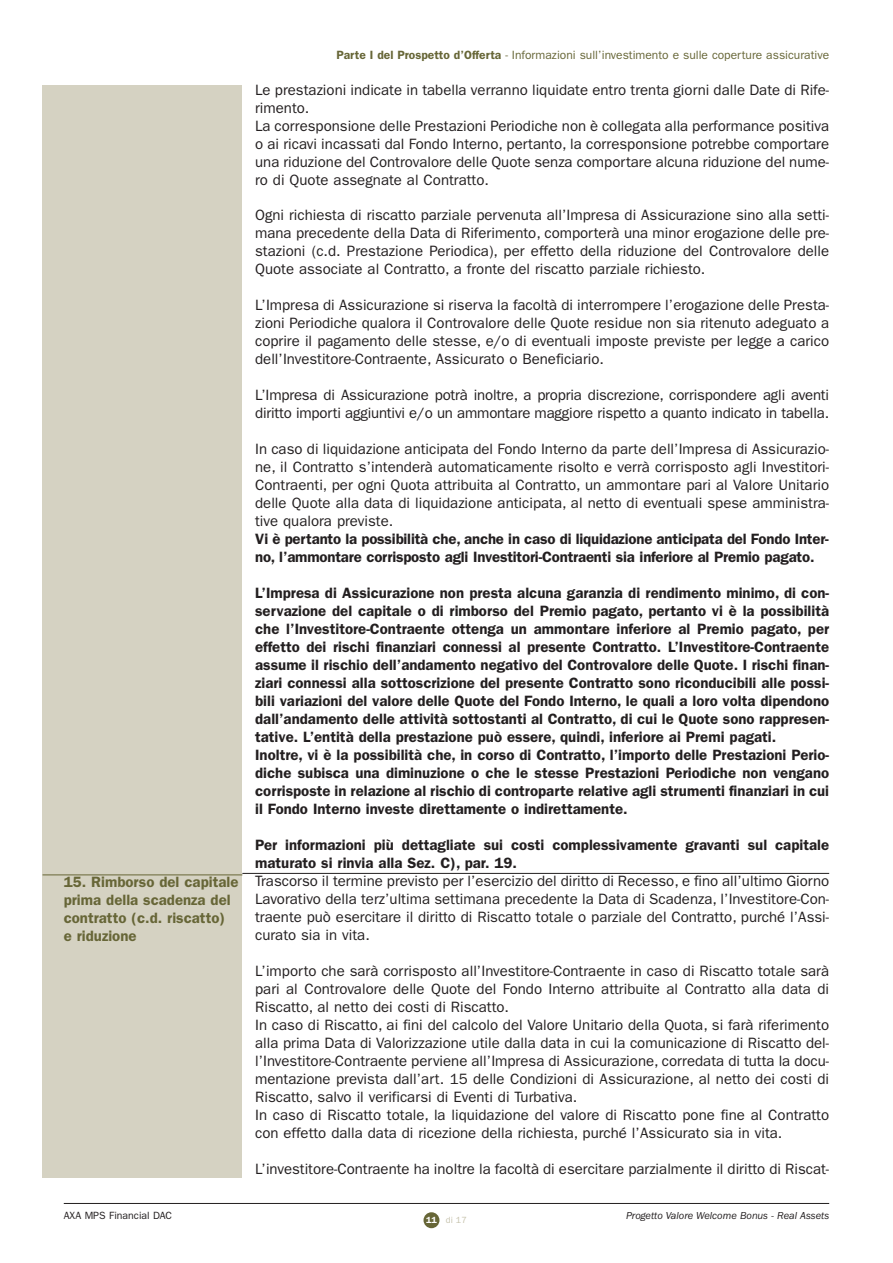
<style>
.page{position:relative;width:893px;height:1263px;background:#fff}
.page>*{position:absolute;margin:0;border:0;box-sizing:border-box;transform-origin:0 0}
.t1{font:15px/18px "Franklin Gothic";color:#231f20;text-align:justify}
.t2{font:600 15px/18px "Franklin Gothic";color:#231f20}
.t3{font:600 15px/18px "Franklin Gothic";color:#676637}
.t4{font:12px "Franklin Gothic";color:#676637}
.t5{font:italic 10.5px "Franklin Gothic";color:#231f20}
.t6{font:10.5px "Franklin Gothic";color:#231f20}
.t7{font:9px "Franklin Gothic";color:#c6c2ac}
.s1{font-weight:600}
.s2{font-weight:600;color:#fff}
</style>
<div class="page">
<div style="left:423px;top:1212px;width:16px;height:16px;background:#676637;border-radius:50%"></div>
<div style="left:43px;top:85px;width:199px;height:1093px;background:#d5d2c2"></div>
<hr style="left:43px;top:874px;width:199px;height:1px;background:#676637">
<hr style="left:242px;top:873px;width:587px;height:1px;background:#231f20">
<hr style="left:64px;top:1203px;width:765px;height:1px;background:#231f20">
<p class="t3" style="left:64px;top:874px;width:176px">15. Rimborso del capitale prima della scadenza del contratto (c.d. riscatto)<br>e riduzione</p>
<p class="t4" style="left:337px;top:51px;width:494px"><span class="s1">Parte I del Prospetto d’Offerta</span> - Informazioni sull’investimento e sulle coperture assicurative</p>
<p class="t1" style="left:255px;top:82px;width:576px;text-align:left">Le prestazioni indicate in tabella verranno liquidate entro trenta giorni dalle Date di Rife&shy;rimento.<br>La corresponsione delle Prestazioni Periodiche non è collegata alla performance positiva o ai ricavi incassati dal Fondo Interno, pertanto, la corresponsione potrebbe comportare una riduzione del Controvalore delle Quote senza comportare alcuna riduzione del nume&shy;ro di Quote assegnate al Contratto.</p>
<p class="t1" style="left:255px;top:207px;width:576px">Ogni richiesta di riscatto parziale pervenuta all’Impresa di Assicurazione sino alla setti&shy;mana precedente della Data di Riferimento, comporterà una minor erogazione delle pre&shy;stazioni (c.d. Prestazione Periodica), per effetto della riduzione del Controvalore delle Quote associate al Contratto, a fronte del riscatto parziale richiesto.</p>
<p class="t1" style="left:255px;top:297px;width:576px">L’Impresa di Assicurazione si riserva la facoltà di interrompere l’erogazione delle Presta&shy;zioni Periodiche qualora il Controvalore delle Quote residue non sia ritenuto adeguato a coprire il pagamento delle stesse, e/o di eventuali imposte previste per legge a carico dell’Investitore-Contraente, Assicurato o Beneficiario.</p>
<p class="t1" style="left:255px;top:387px;width:576px">L’Impresa di Assicurazione potrà inoltre, a propria discrezione, corrispondere agli aventi diritto importi aggiuntivi e/o un ammontare maggiore rispetto a quanto indicato in tabella.</p>
<p class="t1" style="left:255px;top:441px;width:576px">In caso di liquidazione anticipata del Fondo Interno da parte dell’Impresa di Assicurazio&shy;ne, il Contratto s’intenderà automaticamente risolto e verrà corrisposto agli Investitori-Contraenti, per ogni Quota attribuita al Contratto, un ammontare pari al Valore Unitario delle Quote alla data di liquidazione anticipata, al netto di eventuali spese amministra&shy;tive qualora previste.</p>
<p class="t2" style="left:255px;top:531px;width:575px">Vi è pertanto la possibilità che, anche in caso di liquidazione anticipata del Fondo Inter&shy;no, l’ammontare corrisposto agli Investitori-Contraenti sia inferiore al Premio pagato.</p>
<p class="t2" style="left:255px;top:585px;width:576px">L’Impresa di Assicurazione non presta alcuna garanzia di rendimento minimo, di con&shy;servazione del capitale o di rimborso del Premio pagato, pertanto vi è la possibilità che l’Investitore-Contraente ottenga un ammontare inferiore al Premio pagato, per effetto dei rischi finanziari connessi al presente Contratto. L’Investitore-Contraente assume il rischio dell’andamento negativo del Controvalore delle Quote. I rischi finan&shy;ziari connessi alla sottoscrizione del presente Contratto sono riconducibili alle possi&shy;bili variazioni del valore delle Quote del Fondo Interno, le quali a loro volta dipendono dall’andamento delle attività sottostanti al Contratto, di cui le Quote sono rappresen&shy;tative. L’entità della prestazione può essere, quindi, inferiore ai Premi pagati.<br>Inoltre, vi è la possibilità che, in corso di Contratto, l’importo delle Prestazioni Perio&shy;diche subisca una diminuzione o che le stesse Prestazioni Periodiche non vengano corrisposte in relazione al rischio di controparte relative agli strumenti finanziari in cui il Fondo Interno investe direttamente o indirettamente.</p>
<p class="t2" style="left:255px;top:837px;width:576px">Per informazioni più dettagliate sui costi complessivamente gravanti sul capitale maturato si rinvia alla Sez. C), par. 19.</p>
<p class="t1" style="left:255px;top:873px;width:576px">Trascorso il termine previsto per l’esercizio del diritto di Recesso, e fino all’ultimo Giorno Lavorativo della terz’ultima settimana precedente la Data di Scadenza, l’Investitore-Con&shy;traente può esercitare il diritto di Riscatto totale o parziale del Contratto, purché l’Assi&shy;curato sia in vita.</p>
<p class="t1" style="left:255px;top:963px;width:576px;text-align:left">L’importo che sarà corrisposto all’Investitore-Contraente in caso di Riscatto totale sarà pari al Controvalore delle Quote del Fondo Interno attribuite al Contratto alla data di Riscatto, al netto dei costi di Riscatto.<br>In caso di Riscatto, ai fini del calcolo del Valore Unitario della Quota, si farà riferimento alla prima Data di Valorizzazione utile dalla data in cui la comunicazione di Riscatto del&shy;l’Investitore-Contraente perviene all’Impresa di Assicurazione, corredata di tutta la docu&shy;mentazione prevista dall’art. 15 delle Condizioni di Assicurazione, al netto dei costi di Riscatto, salvo il verificarsi di Eventi di Turbativa.<br>In caso di Riscatto totale, la liquidazione del valore di Riscatto pone fine al Contratto con effetto dalla data di ricezione della richiesta, purché l’Assicurato sia in vita.</p>
<p class="t1" style="left:255px;top:1161px;width:576px">L’investitore-Contraente ha inoltre la facoltà di esercitare parzialmente il diritto di Riscat-</p>
<p class="t6" style="left:64px;top:1211px;width:110px">AXA MPS Financial DAC</p>
<p class="t5" style="left:626px;top:1211px;width:205px">Progetto Valore Welcome Bonus - Real Assets</p>
<p class="t7" style="left:426px;top:1217px;width:42px"><span class="s2">11</span> di 17</p>
</div>
